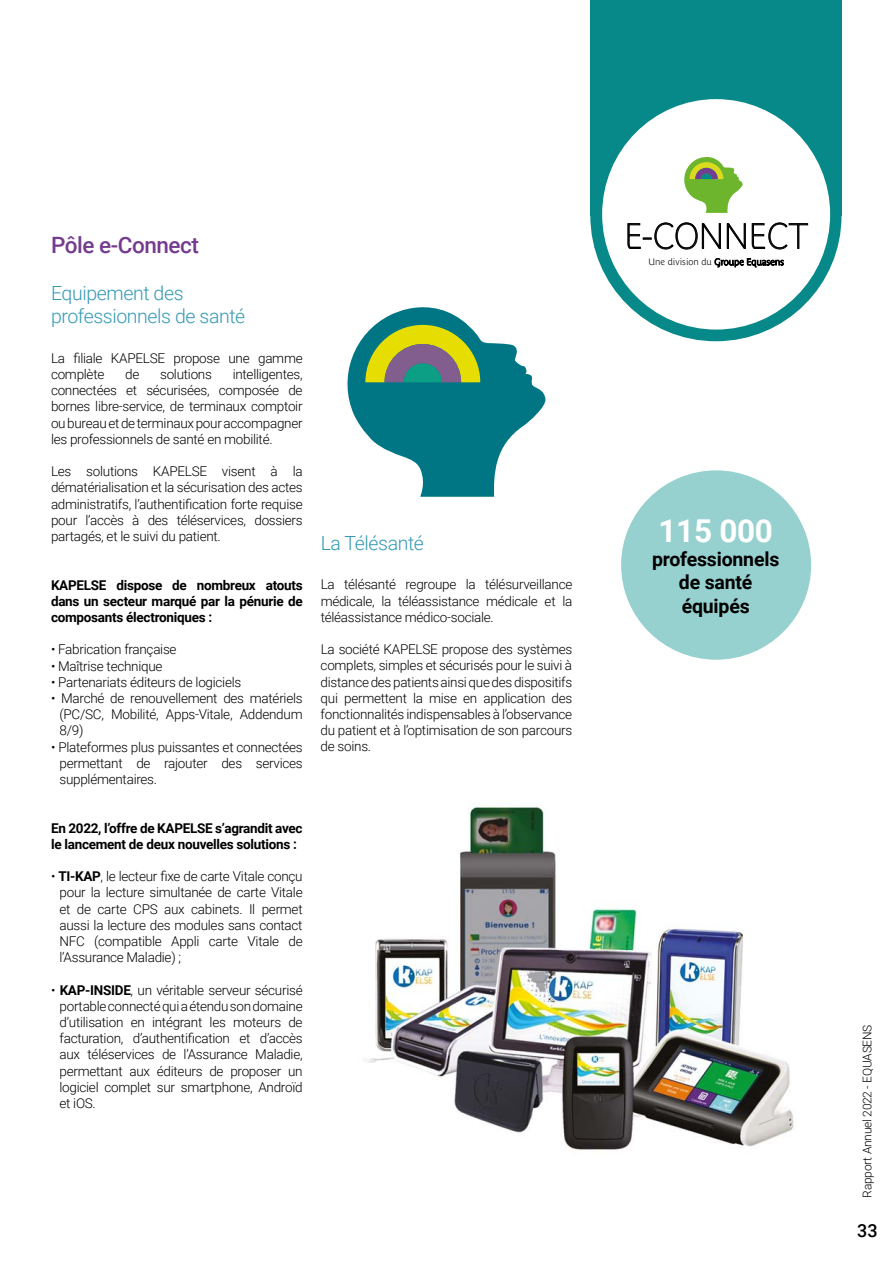
<style>
.page{position:relative;width:893px;height:1263px;background:#fff}
.page>*{position:absolute;margin:0;border:0;box-sizing:border-box;transform-origin:0 0}
.t1{font:35.1px "Parisine Plus Std Clair";color:#000}
.t2{font:700 31.5px "Roboto";letter-spacing:-.01em;color:#fff}
.t3{font:500 22.5px "Roboto";letter-spacing:-.02em;color:#743b8f}
.t4{font:300 19.5px/23.4px "Roboto";letter-spacing:-.02em;color:#3499b5}
.t5{font:700 19.5px/23.4px "Roboto";letter-spacing:-.01em;color:#000;text-align:center}
.t6{font:500 18px "Roboto";color:#000}
.t7{font:300 13.5px/16.2px "Roboto";letter-spacing:-.02em;color:#000;text-align:justify}
.t8{font:700 13.5px/16.2px "Roboto";letter-spacing:-.02em;color:#000;text-align:justify}
.t9{font:300 12px "Roboto";letter-spacing:-.02em;color:#000}
.t10{font:700 9.15px "Parisine Plus Std Clair";color:#000}
.s1{font-weight:700}
</style>
<div class="page">
<div style="left:621px;top:470px;width:190px;height:190px;background:#97d1cf;border-radius:50%"></div>
<div style="left:590px;top:90px;width:251px;height:251px;background:#068988;border-radius:50%"></div>
<div style="left:590px;top:0;width:252px;height:215px;background:#068988"></div>
<div style="left:602px;top:99px;width:228px;height:231px;background:#fff;border-radius:50%"></div>
<svg style="left:347px;top:307px;width:199px;height:190px"></svg>
<svg style="left:684px;top:157px;width:59px;height:56px"></svg>
<img style="left:366px;top:806px;width:428px;height:344px">
<h3 class="t3" style="left:51px;top:229px;width:149px">Pôle e-Connect</h3>
<h3 class="t4" style="left:51px;top:280px;width:196px">Equipement des professionnels de santé</h3>
<p class="t7" style="left:51px;top:349px;width:253px">La filiale KAPELSE propose une gamme complète</p>
<p class="t7" style="left:51px;top:365px;width:253px;text-indent:182px">intelligentes, connectées et sécurisées, composée de bornes libre-service, de terminaux comptoir ou bureau et de terminaux pour accompagner les professionnels de santé en mobilité.</p>
<p class="t7" style="left:51px;top:463px;width:253px">Les solutions KAPELSE visent à la dématérialisation et la sécurisation des actes administratifs, l’authentification forte requise pour l’accès à des téléservices, dossiers partagés, et le suivi du patient.</p>
<p class="t8" style="left:51px;top:576px;width:253px">KAPELSE dispose de nombreux atouts dans un secteur marqué par la pénurie de composants électroniques :</p>
<p class="t7" style="left:51px;top:641px;width:127px">• Fabrication française</p>
<p class="t7" style="left:51px;top:657px;width:113px">• Maîtrise technique</p>
<p class="t7" style="left:51px;top:673px;width:192px">• Partenariats éditeurs de logiciels</p>
<p class="t7" style="left:60px;top:689px;width:245px;text-indent:-9px">• Marché de renouvellement des matériels (PC/SC, Mobilité, Apps-Vitale, Addendum 8/9)</p>
<p class="t7" style="left:60px;top:738px;width:245px;text-indent:-9px">• Plateformes plus puissantes et connectées permettant de rajouter des services supplémentaires.</p>
<p class="t8" style="left:51px;top:819px;width:253px">En 2022, l’offre de KAPELSE s’agrandit avec le lancement de deux nouvelles solutions :</p>
<p class="t7" style="left:60px;top:868px;width:245px;text-indent:-9px">• <span class="s1">TI-KAP</span>, le lecteur fixe de carte Vitale conçu pour la lecture simultanée de carte Vitale et de carte CPS aux cabinets. Il permet aussi la lecture des modules sans contact NFC (compatible Appli carte Vitale de l’Assurance Maladie) ;</p>
<p class="t7" style="left:60px;top:981px;width:245px;text-indent:-9px">• <span class="s1">KAP-INSIDE</span>, un véritable serveur sécurisé portable connecté qui a étendu son domaine d’utilisation en intégrant les moteurs de facturation, d’authentification et d’accès aux téléservices de l’Assurance Maladie, permettant aux éditeurs de proposer un logiciel complet sur smartphone, Androïd et iOS.</p>
<p class="t7" style="left:125px;top:365px;width:16px">de</p>
<p class="t7" style="left:160px;top:365px;width:53px">solutions</p>
<h3 class="t4" style="left:321px;top:530px;width:105px">La Télésanté</h3>
<p class="t7" style="left:321px;top:576px;width:253px">La télésanté regroupe la télésurveillance médicale, la téléassistance médicale et la téléassistance médico-sociale.</p>
<p class="t7" style="left:321px;top:641px;width:253px">La société KAPELSE propose des systèmes complets, simples et sécurisés pour le suivi à distance des patients ainsi que des dispositifs qui permettent la mise en application des fonctionnalités indispensables à l’observance du patient et à l’optimisation de son parcours de soins.</p>
<h1 class="t1" style="left:624px;top:216px;width:185px">E-CONNECT</h1>
<p class="t10" style="left:649px;top:257px;width:137px">Une division du Groupe Equasens</p>
<h2 class="t2" style="left:658px;top:509px;width:116px">115 000</h2>
<h3 class="t5" style="left:652px;top:546px;width:129px">professionnels de santé équipés</h3>
<p class="t9" style="left:859px;top:1197px;width:174px;rotate:-90deg">Rapport Annuel 2022 - EQUASENS</p>
<h3 class="t6" style="left:857px;top:1218px;width:22px">33</h3>
</div>
